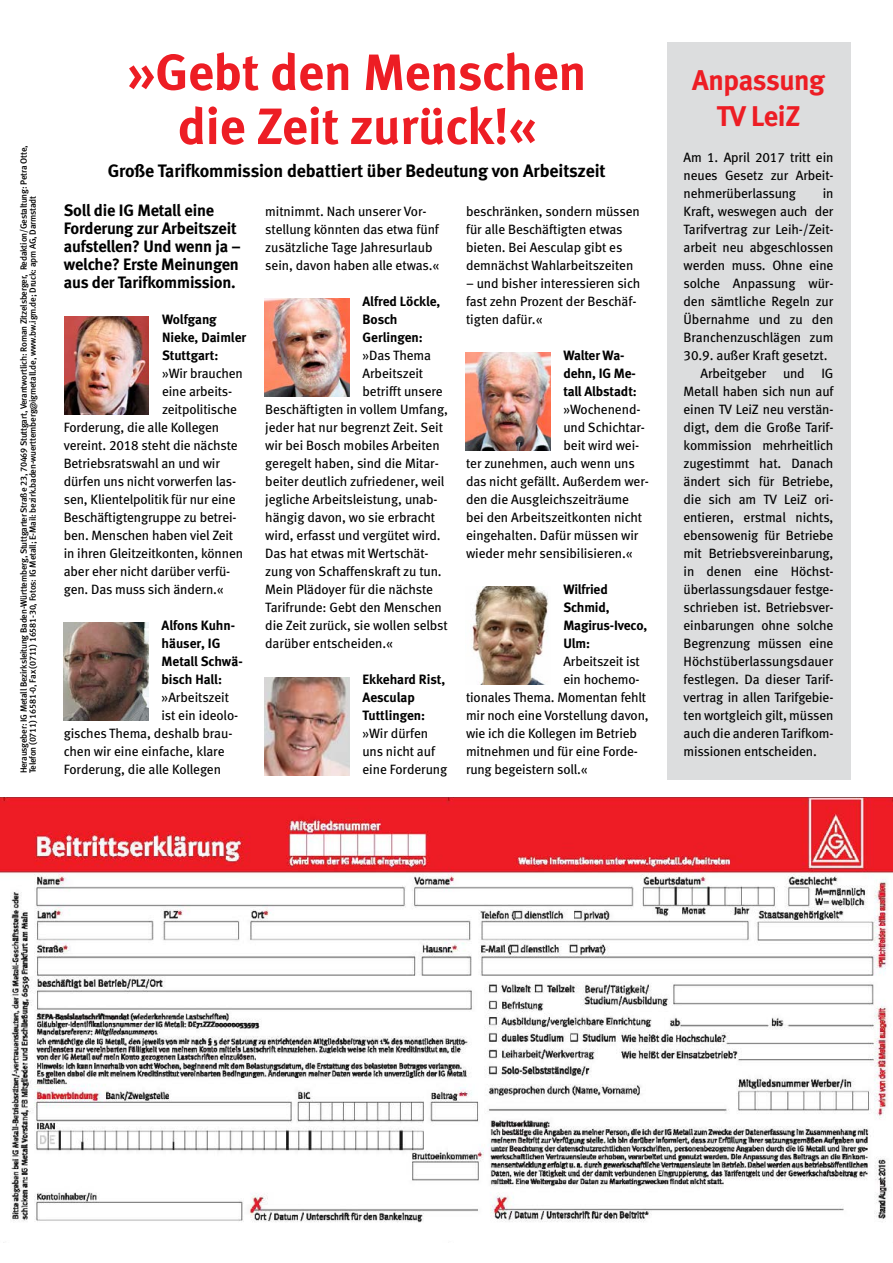
<style>
.page{position:relative;width:893px;height:1263px;background:#fff}
.page>*{position:absolute;margin:0;border:0;box-sizing:border-box;transform-origin:0 0}
.t1{font:51px/54px "Meta Bold LF";color:#ed1d24;text-align:center}
.t2{font:28.5px/36px "Meta Bold LF";letter-spacing:-.015em;color:#ed1d24;text-align:center}
.t3{font:18px "Meta Bold LF";letter-spacing:-.005em;color:#000}
.t4{font:16.5px/18px "Meta Bold LF";letter-spacing:-.01em;color:#000}
.t5{font:13.5px/18px "Meta Book LF";letter-spacing:-.01em;color:#000}
.t6{font:13.5px/18px "Meta Bold LF";letter-spacing:-.005em;color:#000}
.t7{font:9px/9px "Meta Medium LF";letter-spacing:-.02em;color:#000}
</style>
<div class="page">
<img style="left:0;top:797px;width:893px;height:426px">
<img style="left:64px;top:316px;width:85px;height:98px">
<img style="left:64px;top:623px;width:85px;height:98px">
<img style="left:265px;top:677px;width:85px;height:98px">
<img style="left:466px;top:352px;width:85px;height:98px">
<img style="left:265px;top:298px;width:85px;height:98px">
<img style="left:472px;top:586px;width:77px;height:98px">
<div style="left:666px;top:133px;width:184px;height:647px;background:#dcddde"></div>
<div style="left:666px;top:43px;width:184px;height:101px;background:#dcddde"></div>
<p class="t7" style="left:20px;top:773px;width:629px;rotate:-90deg">Herausgeber: IG Metall Bezirksleitung Baden-Württemberg, Stuttgarter Straße 23, 70469 Stuttgart, Verantwortlich: Roman Zitzelsberger, Redaktion/Gestaltung: Petra Otte,<br>Telefon (0711) 16581-0, Fax (0711) 16581-30, Fotos: IG Metall; E-Mail: bezirk.baden-wuerttemberg@igmetall.de, www.bw.igm.de; Druck: apm AG, Darmstadt</p>
<h1 class="t1" style="left:128px;top:44px;width:460px">»Gebt den Menschen die Zeit zurück!«</h1>
<h3 class="t3" style="left:108px;top:159px;width:499px">Große Tarifkommission debattiert über Bedeutung von Arbeitszeit</h3>
<p class="t4" style="left:64px;top:201px;width:179px">Soll die IG Metall eine<br>Forderung zur Arbeitszeit aufstellen? Und wenn ja – welche? Erste Meinungen aus der Tarifkommission.</p>
<p class="t6" style="left:162px;top:310px;width:86px">Wolfgang<br>Nieke, Daimler<br>Stuttgart:</p>
<p class="t5" style="left:162px;top:364px;width:82px">»Wir brauchen</p>
<p class="t5" style="left:162px;top:382px;width:72px">eine arbeits-</p>
<p class="t5" style="left:162px;top:400px;width:76px">zeitpolitische</p>
<p class="t5" style="left:64px;top:418px;width:157px">Forderung, die alle Kollegen</p>
<p class="t5" style="left:64px;top:436px;width:175px">vereint. 2018 steht die nächste</p>
<p class="t5" style="left:64px;top:454px;width:158px">Betriebsratswahl an und wir</p>
<p class="t5" style="left:64px;top:472px;width:174px">dürfen uns nicht vorwerfen las-</p>
<p class="t5" style="left:64px;top:490px;width:173px">sen, Klientelpolitik für nur eine</p>
<p class="t5" style="left:64px;top:508px;width:174px">Beschäftigtengruppe zu betrei-</p>
<p class="t5" style="left:64px;top:526px;width:171px">ben. Menschen haben viel Zeit</p>
<p class="t5" style="left:64px;top:544px;width:181px">in ihren Gleitzeitkonten, können</p>
<p class="t5" style="left:64px;top:562px;width:168px">aber eher nicht darüber verfü-</p>
<p class="t5" style="left:64px;top:580px;width:161px">gen. Das muss sich ändern.«</p>
<p class="t6" style="left:162px;top:616px;width:83px">Alfons Kuhn&shy;häuser, IG<br>Metall Schwä&shy;bisch Hall:</p>
<p class="t5" style="left:162px;top:688px;width:69px">»Arbeitszeit</p>
<p class="t5" style="left:162px;top:706px;width:78px">ist ein ideolo-</p>
<p class="t5" style="left:64px;top:724px;width:170px">gisches Thema, deshalb brau-</p>
<p class="t5" style="left:64px;top:742px;width:162px">chen wir eine einfache, klare</p>
<p class="t5" style="left:64px;top:760px;width:159px">Forderung, die alle Kollegen</p>
<p class="t5" style="left:265px;top:202px;width:176px">mitnimmt. Nach unserer Vor&shy;stellung könnten das etwa fünf zusätzliche Tage Jahresurlaub sein, davon haben alle etwas.«</p>
<p class="t6" style="left:362px;top:292px;width:79px">Alfred Löckle,<br>Bosch<br>Gerlingen:</p>
<p class="t5" style="left:362px;top:346px;width:70px">»Das Thema</p>
<p class="t5" style="left:362px;top:364px;width:62px">Arbeitszeit</p>
<p class="t5" style="left:362px;top:382px;width:82px">betrifft unsere</p>
<p class="t5" style="left:265px;top:400px;width:184px">Beschäftigten in vollem Umfang,</p>
<p class="t5" style="left:265px;top:418px;width:179px">jeder hat nur begrenzt Zeit. Seit</p>
<p class="t5" style="left:265px;top:436px;width:176px">wir bei Bosch mobiles Arbeiten</p>
<p class="t5" style="left:265px;top:454px;width:175px">geregelt haben, sind die Mitar-</p>
<p class="t5" style="left:265px;top:472px;width:181px">beiter deutlich zufriedener, weil</p>
<p class="t5" style="left:265px;top:490px;width:174px">jegliche Arbeitsleistung, unab-</p>
<p class="t5" style="left:265px;top:508px;width:171px">hängig davon, wo sie erbracht</p>
<p class="t5" style="left:265px;top:526px;width:177px">wird, erfasst und vergütet wird.</p>
<p class="t5" style="left:265px;top:544px;width:165px">Das hat etwas mit Wertschät-</p>
<p class="t5" style="left:265px;top:562px;width:178px">zung von Schaffenskraft zu tun.</p>
<p class="t5" style="left:265px;top:580px;width:169px">Mein Plädoyer für die nächste</p>
<p class="t5" style="left:265px;top:598px;width:178px">Tarifrunde: Gebt den Menschen</p>
<p class="t5" style="left:265px;top:616px;width:184px">die Zeit zurück, sie wollen selbst</p>
<p class="t5" style="left:265px;top:634px;width:129px">darüber entscheiden.«</p>
<p class="t6" style="left:362px;top:670px;width:84px">Ekkehard Rist,<br>Aesculap<br>Tuttlingen:</p>
<p class="t5" style="left:362px;top:724px;width:86px">»Wir dürfen uns nicht auf eine Forderung</p>
<p class="t5" style="left:466px;top:202px;width:175px">beschränken, sondern müssen für alle Beschäftigten etwas bieten. Bei Aesculap gibt es demnächst Wahlarbeitszeiten</p>
<p class="t5" style="left:466px;top:274px;width:176px">– und bisher interessieren sich fast zehn Prozent der Beschäf&shy;tigten dafür.«</p>
<p class="t6" style="left:563px;top:346px;width:75px">Walter Wa&shy;dehn, IG Me&shy;tall Albstadt:</p>
<p class="t5" style="left:563px;top:400px;width:79px">»Wochenend-</p>
<p class="t5" style="left:563px;top:418px;width:83px">und Schichtar-</p>
<p class="t5" style="left:563px;top:436px;width:77px">beit wird wei-</p>
<p class="t5" style="left:466px;top:454px;width:170px">ter zunehmen, auch wenn uns</p>
<p class="t5" style="left:466px;top:472px;width:184px">das nicht gefällt. Außerdem wer-</p>
<p class="t5" style="left:466px;top:490px;width:165px">den die Ausgleichszeiträume</p>
<p class="t5" style="left:466px;top:508px;width:178px">bei den Arbeitszeitkonten nicht</p>
<p class="t5" style="left:466px;top:526px;width:174px">eingehalten. Dafür müssen wir</p>
<p class="t5" style="left:466px;top:544px;width:168px">wieder mehr sensibilisieren.«</p>
<p class="t6" style="left:563px;top:580px;width:85px">Wilfried<br>Schmid,<br>Magirus-Iveco,<br>Ulm:</p>
<p class="t5" style="left:563px;top:652px;width:78px">Arbeitszeit ist</p>
<p class="t5" style="left:563px;top:670px;width:78px">ein hochemo-</p>
<p class="t5" style="left:466px;top:688px;width:182px">tionales Thema. Momentan fehlt</p>
<p class="t5" style="left:466px;top:706px;width:184px">mir noch eine Vorstellung davon,</p>
<p class="t5" style="left:466px;top:724px;width:172px">wie ich die Kollegen im Betrieb</p>
<p class="t5" style="left:466px;top:742px;width:173px">mitnehmen und für eine Forde-</p>
<p class="t5" style="left:466px;top:760px;width:123px">rung begeistern soll.«</p>
<h2 class="t2" style="left:692px;top:61px;width:134px">Anpassung<br>TV LeiZ</h2>
<p class="t5" style="left:684px;top:148px;width:151px;text-align:justify">Am 1. April 2017 tritt ein neues Gesetz zur Arbeit&shy;nehmerüberlassung</p>
<p class="t5" style="left:823px;top:184px;width:12px">in</p>
<p class="t5" style="left:684px;top:202px;width:151px">Kraft, weswegen auch der</p>
<p class="t5" style="left:684px;top:220px;width:151px">Tarifvertrag zur Leih-/Zeit-</p>
<p class="t5" style="left:684px;top:238px;width:151px">arbeit neu abgeschlossen</p>
<p class="t5" style="left:684px;top:256px;width:151px">werden muss. Ohne eine</p>
<p class="t5" style="left:684px;top:274px;width:151px">solche Anpassung wür-</p>
<p class="t5" style="left:684px;top:292px;width:151px">den sämtliche Regeln zur</p>
<p class="t5" style="left:684px;top:310px;width:151px">Übernahme und zu den</p>
<p class="t5" style="left:684px;top:328px;width:151px">Branchenzuschlägen zum</p>
<p class="t5" style="left:684px;top:346px;width:146px">30.9. außer Kraft gesetzt.</p>
<p class="t5" style="left:701px;top:364px;width:134px">Arbeitgeber und IG</p>
<p class="t5" style="left:684px;top:382px;width:151px">Metall haben sich nun auf</p>
<p class="t5" style="left:684px;top:400px;width:151px">einen TV LeiZ neu verstän-</p>
<p class="t5" style="left:684px;top:418px;width:151px">digt, dem die Große Tarif-</p>
<p class="t5" style="left:684px;top:436px;width:151px">kommission mehrheitlich</p>
<p class="t5" style="left:684px;top:454px;width:151px">zugestimmt hat. Danach</p>
<p class="t5" style="left:684px;top:472px;width:151px">ändert sich für Betriebe,</p>
<p class="t5" style="left:684px;top:490px;width:151px">die sich am TV LeiZ ori-</p>
<p class="t5" style="left:684px;top:508px;width:151px">entieren, erstmal nichts,</p>
<p class="t5" style="left:684px;top:526px;width:151px">ebensowenig für Betriebe</p>
<p class="t5" style="left:684px;top:544px;width:151px">mit Betriebsvereinbarung,</p>
<p class="t5" style="left:684px;top:562px;width:150px">in denen eine Höchst-</p>
<p class="t5" style="left:684px;top:580px;width:151px">überlassungsdauer festge-</p>
<p class="t5" style="left:684px;top:598px;width:151px">schrieben ist. Betriebsver-</p>
<p class="t5" style="left:684px;top:616px;width:151px">einbarungen ohne solche</p>
<p class="t5" style="left:684px;top:634px;width:151px">Begrenzung müssen eine</p>
<p class="t5" style="left:684px;top:652px;width:151px">Höchstüberlassungsdauer</p>
<p class="t5" style="left:684px;top:670px;width:151px">festlegen. Da dieser Tarif-</p>
<p class="t5" style="left:684px;top:688px;width:151px">vertrag in allen Tarifgebie-</p>
<p class="t5" style="left:684px;top:706px;width:151px">ten wortgleich gilt, müssen</p>
<p class="t5" style="left:684px;top:724px;width:151px">auch die anderen Tarifkom-</p>
<p class="t5" style="left:684px;top:742px;width:135px">missionen entscheiden.</p>
</div>
